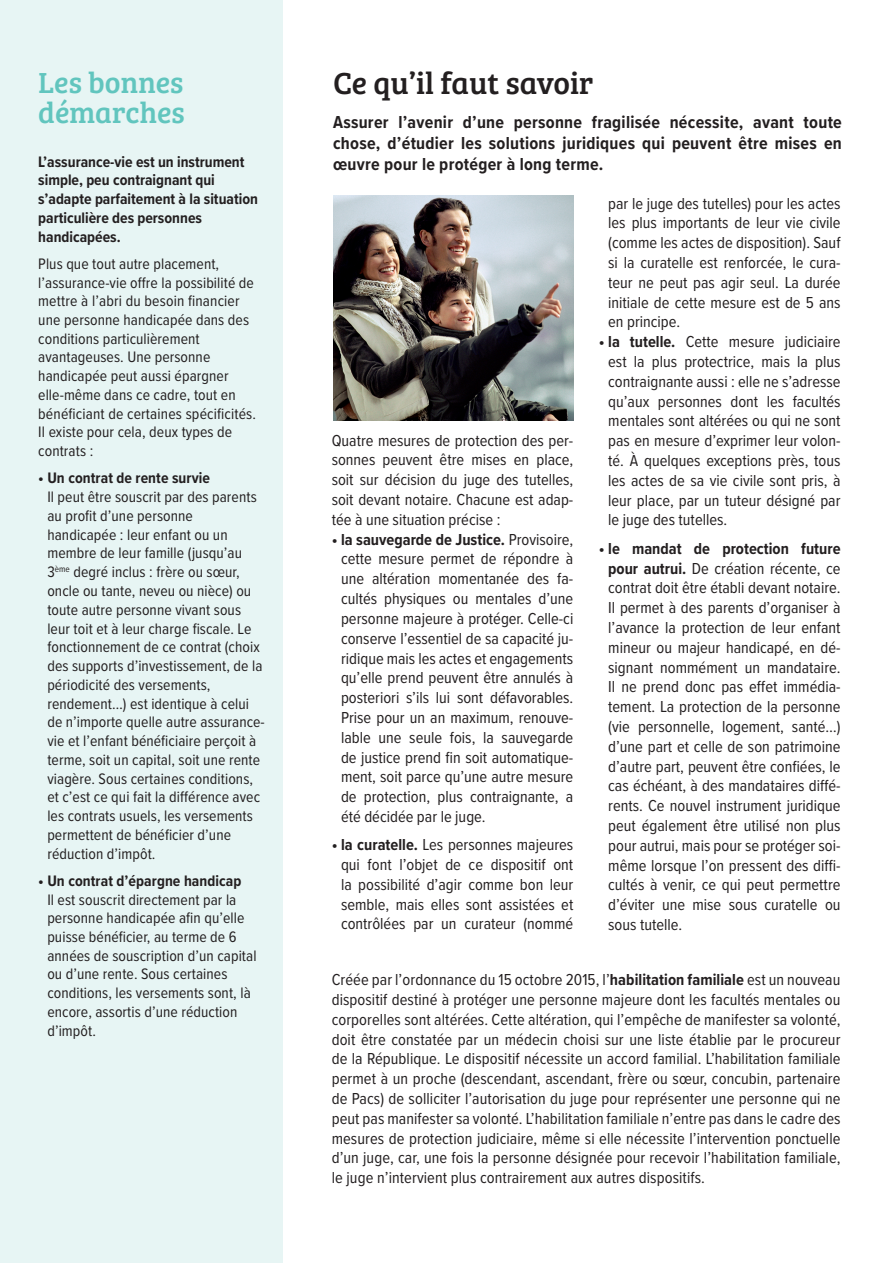
<style>
.page{position:relative;width:893px;height:1263px;background:#fff}
.page>*{position:absolute;margin:0;border:0;box-sizing:border-box;transform-origin:0 0}
.t1{font:31.5px "Bree Serif";color:#231f20}
.t2{font:30px/30px "Bree Serif";color:#61c5be}
.t3{font:700 18px/21px "Proxima Nova Cond";letter-spacing:.015em;color:#231f20;text-align:justify}
.t4{font:16.5px/19.8px "Proxima Nova Cond";color:#231f20;text-align:justify}
.t5{font:15.75px/18.8px "Proxima Nova Cond";letter-spacing:.005em;color:#231f20}
.t6{font:700 15.75px/18.8px "Proxima Nova Cond";color:#231f20}
.s1{font-weight:700}
</style>
<div class="page">
<div style="left:0;top:0;width:283px;height:1263px;background:#e7f5f4"></div>
<img style="left:333px;top:195px;width:240px;height:225px">
<h2 class="t2" style="left:38px;top:66px;width:148px">Les bonnes démarches</h2>
<p class="t6" style="left:38px;top:152px;width:221px">L’assurance-vie est un instrument simple, peu contraignant qui s’adapte parfaitement à la situation particulière des personnes handicapées.</p>
<p class="t5" style="left:38px;top:253px;width:219px">Plus que tout autre placement, l’assurance-vie offre la possibilité de mettre à l’abri du besoin financier une personne handicapée dans des conditions particulièrement avantageuses. Une personne handicapée peut aussi épargner elle-même dans ce cadre, tout en bénéficiant de certaines spécificités.<br>Il existe pour cela, deux types de contrats :</p>
<p class="t6" style="left:38px;top:468px;width:173px">• Un contrat de rente survie</p>
<p class="t5" style="left:47px;top:487px;width:219px">Il peut être souscrit par des parents au profit d’une personne handicapée : leur enfant ou un membre de leur famille (jusqu’au 3<sup>ème</sup> degré inclus : frère ou sœur, oncle ou tante, neveu ou nièce) ou toute autre personne vivant sous leur toit et à leur charge fiscale. Le fonctionnement de ce contrat (choix des supports d’investissement, de la périodicité des versements, rendement…) est identique à celui de n’importe quelle autre assurance&shy;vie et l’enfant bénéficiaire perçoit à terme, soit un capital, soit une rente viagère. Sous certaines conditions, et c’est ce qui fait la différence avec les contrats usuels, les versements permettent de bénéficier d’une réduction d’impôt.</p>
<p class="t6" style="left:38px;top:871px;width:205px">• Un contrat d’épargne handicap</p>
<p class="t5" style="left:47px;top:889px;width:211px">Il est souscrit directement par la personne handicapée afin qu’elle puisse bénéficier, au terme de 6 années de souscription d’un capital ou d’une rente. Sous certaines conditions, les versements sont, là encore, assortis d’une réduction d’impôt.</p>
<h1 class="t1" style="left:333px;top:60px;width:262px">Ce qu’il faut savoir</h1>
<p class="t3" style="left:333px;top:111px;width:510px">Assurer l’avenir d’une personne fragilisée nécessite, avant toute chose, d’étudier les solutions juridiques qui peuvent être mises en œuvre pour le protéger à long terme.</p>
<p class="t4" style="left:332px;top:430px;width:243px">Quatre mesures de protection des per&shy;sonnes peuvent être mises en place, soit sur décision du juge des tutelles, soit devant notaire. Chacune est adap&shy;tée à une situation précise :</p>
<p class="t4" style="left:341px;top:529px;width:234px;text-indent:-9px"><span class="s1">• la sauvegarde de Justice.</span> Provisoire, cette mesure permet de répondre à une altération momentanée des fa&shy;cultés physiques ou mentales d’une personne majeure à protéger. Celle-ci conserve l’essentiel de sa capacité ju&shy;ridique mais les actes et engagements qu’elle prend peuvent être annulés à posteriori s’ils lui sont défavorables.<br>Prise pour un an maximum, renouve&shy;lable une seule fois, la sauvegarde de justice prend fin soit automatique&shy;ment, soit parce qu’une autre mesure de protection, plus contraignante, a été décidée par le juge.</p>
<p class="t4" style="left:332px;top:834px;width:243px;text-align:center"><span class="s1">• la curatelle.</span> Les personnes majeures qui font l’objet de ce dispositif ont la possibilité d’agir comme bon leur semble, mais elles sont assistées et contrôlées par un curateur (nommé</p>
<p class="t4" style="left:608px;top:193px;width:234px">par le juge des tutelles) pour les actes les plus importants de leur vie civile (comme les actes de disposition). Sauf si la curatelle est renforcée, le cura&shy;teur ne peut pas agir seul. La durée initiale de cette mesure est de 5 ans en principe.</p>
<p class="t4" style="left:608px;top:331px;width:234px;text-indent:-9px"><span class="s1">• la tutelle.</span> Cette mesure judiciaire est la plus protectrice, mais la plus contraignante aussi : elle ne s’adresse qu’aux personnes dont les facultés mentales sont altérées ou qui ne sont pas en mesure d’exprimer leur volon&shy;té. À quelques exceptions près, tous les actes de sa vie civile sont pris, à leur place, par un tuteur désigné par le juge des tutelles.</p>
<p class="t4" style="left:608px;top:538px;width:234px;text-indent:-9px"><span class="s1">• le mandat de protection future pour autrui.</span> De création récente, ce contrat doit être établi devant notaire.<br>Il permet à des parents d’organiser à l’avance la protection de leur enfant mineur ou majeur handicapé, en dé&shy;signant nommément un mandataire.<br>Il ne prend donc pas effet immédia&shy;tement. La protection de la personne (vie personnelle, logement, santé…) d’une part et celle de son patrimoine d’autre part, peuvent être confiées, le cas échéant, à des mandataires diffé&shy;rents. Ce nouvel instrument juridique peut également être utilisé non plus pour autrui, mais pour se protéger soi&shy;même lorsque l’on pressent des diffi&shy;cultés à venir, ce qui peut permettre d’éviter une mise sous curatelle ou sous tutelle.</p>
<p class="t4" style="left:332px;top:969px;width:510px">Créée par l’ordonnance du 15 octobre 2015, l’<span class="s1">habilitation familiale</span> est un nouveau dispositif destiné à protéger une personne majeure dont les facultés mentales ou corporelles sont altérées. Cette altération, qui l’empêche de manifester sa volonté, doit être constatée par un médecin choisi sur une liste établie par le procureur de la République. Le dispositif nécessite un accord familial. L’habilitation familiale permet à un proche (descendant, ascendant, frère ou sœur, concubin, partenaire de Pacs) de solliciter l’autorisation du juge pour représenter une personne qui ne peut pas manifester sa volonté. L’habilitation familiale n’entre pas dans le cadre des mesures de protection judiciaire, même si elle nécessite l’intervention ponctuelle d’un juge, car, une fois la personne désignée pour recevoir l’habilitation familiale, le juge n’intervient plus contrairement aux autres dispositifs.</p>
</div>
